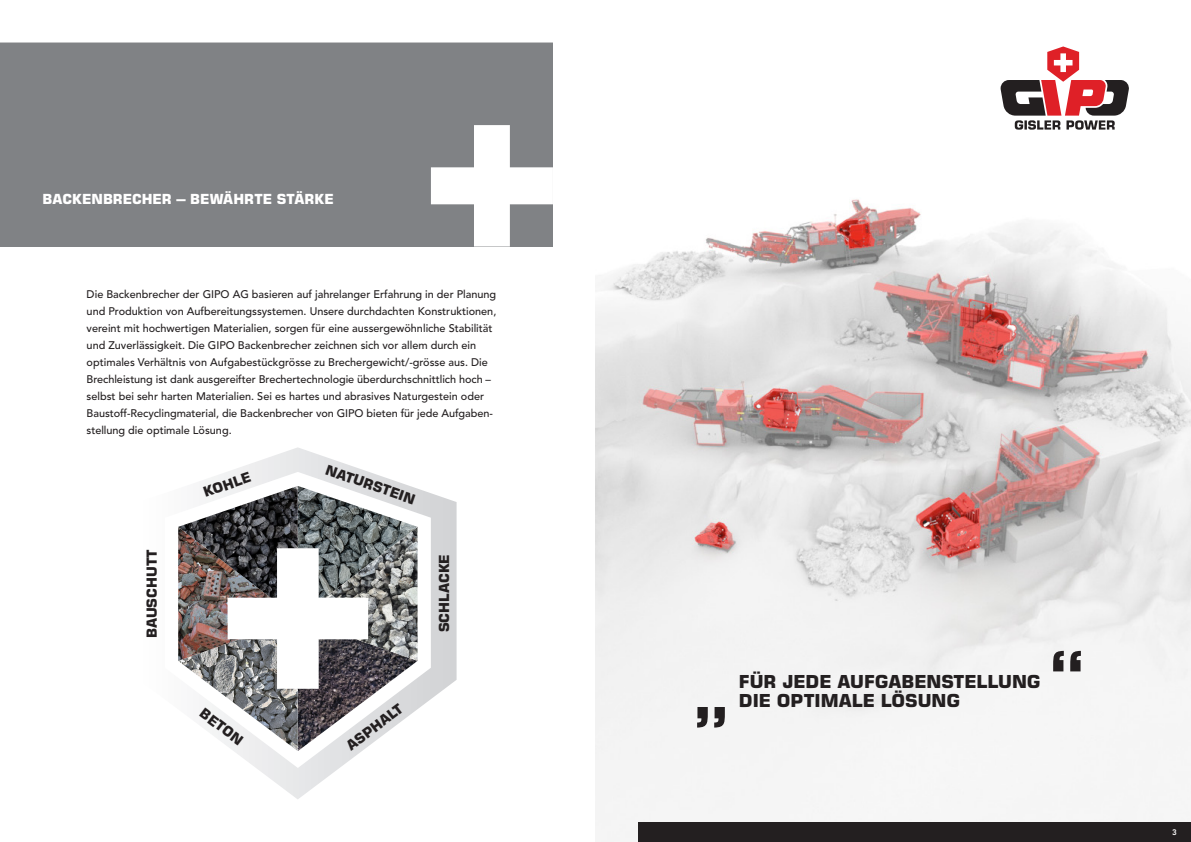
<style>
.page{position:relative;width:1191px;height:842px;background:#fff}
.page>*{position:absolute;margin:0;border:0;box-sizing:border-box;transform-origin:0 0}
.t1{font:700 70px "Eurostile LT Pro";color:#231f20}
.t2{font:700 18px "Eurostile LT Pro";color:#231f20}
.t3{font:700 14px "Eurostile LT Pro";color:#231f20}
.t4{font:700 14px "Eurostile LT Pro";color:#fff}
.t5{font:500 11px/17px "Avenir LT Pro";color:#231f20}
.t6{font:800 8px "Avenir LT Pro";color:#fff}
</style>
<div class="page">
<div style="left:0;top:43px;width:553px;height:204px;background:#808285"></div>
<svg style="left:431px;top:125px;width:122px;height:122px"></svg>
<img style="left:595px;top:199px;width:596px;height:643px">
<svg style="left:1000px;top:46px;width:129px;height:84px"></svg>
<div style="left:638px;top:822px;width:553px;height:20px;background:#231f20"></div>
<svg style="left:228px;top:447px;width:228px;height:352px"></svg>
<svg style="left:205px;top:472px;width:226px;height:296px"></svg>
<img style="left:179px;top:639px;width:238px;height:112px">
<img style="left:325px;top:598px;width:92px;height:63px">
<img style="left:178px;top:486px;width:239px;height:112px">
<img style="left:178px;top:527px;width:93px;height:134px">
<p class="t4" style="left:43px;top:190px;width:293px">BACKENBRECHER – BEWÄHRTE STÄRKE</p>
<p class="t5" style="left:87px;top:285px;width:411px">Die Backenbrecher der GIPO AG basieren auf jahrelanger Erfahrung in der Planung und Produktion von Aufbereitungssystemen. Unsere durchdachten Konstruktionen, vereint mit hochwertigen Materialien, sorgen für eine aussergewöhnliche Stabilität und Zuverlässigkeit. Die GIPO Backenbrecher zeichnen sich vor allem durch ein optimales Verhältnis von Aufgabestückgrösse zu Brechergewicht/-grösse aus. Die Brechleistung ist dank ausgereifter Brechertechnologie überdurchschnittlich hoch – selbst bei sehr harten Materialien. Sei es hartes und abrasives Naturgestein oder Baustoff-Recyclingmaterial, die Backenbrecher von GIPO bieten für jede Aufgaben&shy;stellung die optimale Lösung.</p>
<p class="t3" style="left:143px;top:638px;width:90px;rotate:-90deg">BAUSCHUTT</p>
<p class="t3" style="left:201px;top:484px;width:50px;rotate:-19deg">KOHLE</p>
<p class="t3" style="left:207px;top:705px;width:51px;rotate:37deg">BETON</p>
<p class="t3" style="left:329px;top:461px;width:95px;rotate:19deg">NATURSTEIN</p>
<p class="t3" style="left:435px;top:632px;width:80px;rotate:-90deg">SCHLACKE</p>
<p class="t3" style="left:343px;top:740px;width:68px;rotate:-37deg">ASPHALT</p>
<p class="t1" style="left:693px;top:651px;width:36px">„</p>
<p class="t2" style="left:739px;top:670px;width:303px">FÜR JEDE AUFGABENSTELLUNG</p>
<p class="t2" style="left:739px;top:689px;width:223px">DIE OPTIMALE LÖSUNG</p>
<p class="t1" style="left:1049px;top:634px;width:36px">“</p>
<p class="t6" style="left:1172px;top:827px;width:6px">3</p>
</div>
